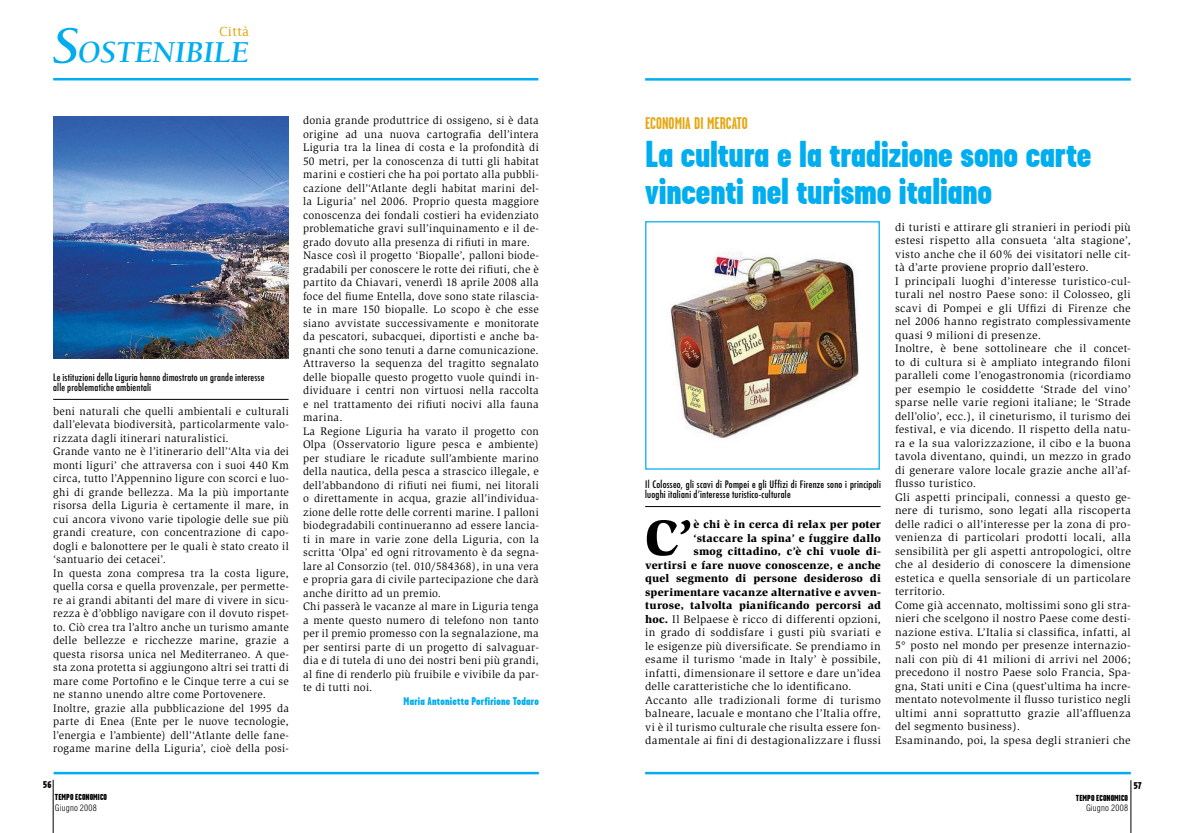
<style>
.page{position:relative;width:1184px;height:833px;background:#fff}
.page>*{position:absolute;margin:0;border:0;box-sizing:border-box;transform-origin:0 0}
.t1{font:900 51.5px "Slimbach";color:#000}
.t2{font:900 37.5px/37.5px "Garage Gothic";letter-spacing:-.005em;color:#00adef}
.t3{font:italic 700 31.25px "Berkeley";color:#00adef}
.t4{font:700 17px "Garage Gothic";color:#e5a712}
.t5{font:12.5px "David";color:#e5a712}
.t6{font:11.25px/13.5px "Slimbach";letter-spacing:.025em;color:#000}
.t7{font:900 11.25px "Slimbach";letter-spacing:.015em;color:#000}
.t8{font:900 11.25px "Garage Gothic";letter-spacing:.02em;color:#00adef}
.t9{font:condensed 10px/10.6px "Futura";letter-spacing:.025em;color:#000}
.t10{font:500 condensed 10px/10.6px "Futura";letter-spacing:.015em;color:#000}
.t11{font:900 9.88px "Garage Gothic";color:#000}
.t12{font:900 8.75px "Garage Gothic";letter-spacing:.01em;color:#000}
.t13{font:300 condensed 8.75px "Swiss 721 BT";letter-spacing:.02em;color:#000}
.s1{font-size:52.5px}
.s2{font-weight:900}
</style>
<div class="page">
<hr style="left:53px;top:78px;width:485px;height:2px;background:#00adef">
<hr style="left:54px;top:772px;width:485px;height:2px;background:#00adef">
<hr style="left:645px;top:78px;width:485px;height:3px;background:#00adef">
<hr style="left:645px;top:772px;width:485px;height:2px;background:#00adef">
<hr style="left:53px;top:780px;width:1px;height:53px;background:#000">
<hr style="left:1130px;top:780px;width:1px;height:53px;background:#000">
<hr style="left:53px;top:399px;width:235px;height:1px;background:#000">
<img style="left:53px;top:116px;width:236px;height:242px">
<img style="left:670px;top:252px;width:189px;height:187px">
<div style="left:645px;top:221px;width:234px;height:248px;border:1px solid #00adef"></div>
<hr style="left:645px;top:506px;width:235px;height:1px;background:#000">
<p class="t5" style="left:219px;top:23px;width:32px">Città</p>
<h3 class="t3" style="left:52px;top:36px;width:198px"><span class="s1">S</span>OSTENIBILE</h3>
<p class="t10" style="left:53px;top:372px;width:213px">Le istituzioni della Liguria hanno dimostrato un grande interesse alle problematiche ambientali</p>
<p class="t6" style="left:53px;top:404px;width:237px">beni naturali che quelli ambientali e culturali dall’elevata biodiversità, particolarmente valo&shy;rizzata dagli itinerari naturalistici.<br>Grande vanto ne è l’itinerario dell’‘Alta via dei monti liguri’ che attraversa con i suoi 440 Km circa, tutto l’Appennino ligure con scorci e luo&shy;ghi di grande bellezza. Ma la più importante risorsa della Liguria è certamente il mare, in cui ancora vivono varie tipologie delle sue più grandi creature, con concentrazione di capo&shy;dogli e balonottere per le quali è stato creato il ‘santuario dei cetacei’.<br>In questa zona compresa tra la costa ligure, quella corsa e quella provenzale, per permette&shy;re ai grandi abitanti del mare di vivere in sicu&shy;rezza è d’obbligo navigare con il dovuto rispet&shy;to. Ciò crea tra l’altro anche un turismo amante delle bellezze e ricchezze marine, grazie a questa risorsa unica nel Mediterraneo. A que&shy;sta zona protetta si aggiungono altri sei tratti di mare come Portofino e le Cinque terre a cui se ne stanno unendo altre come Portovenere.<br>Inoltre, grazie alla pubblicazione del 1995 da parte di Enea (Ente per le nuove tecnologie, l’energia e l’ambiente) dell’‘Atlante delle fane&shy;rogame marine della Liguria’, cioè della posi-</p>
<p class="t11" style="left:43px;top:779px;width:10px">56</p>
<p class="t12" style="left:55px;top:792px;width:54px">TEMPO ECONOMICO</p>
<p class="t13" style="left:55px;top:802px;width:44px">Giugno 2008</p>
<p class="t6" style="left:303px;top:114px;width:237px">donia grande produttrice di ossigeno, si è data origine ad una nuova cartografia dell’intera Liguria tra la linea di costa e la profondità di 50 metri, per la conoscenza di tutti gli habitat marini e costieri che ha poi portato alla pubbli&shy;cazione dell’‘Atlante degli habitat marini del&shy;la Liguria’ nel 2006. Proprio questa maggiore conoscenza dei fondali costieri ha evidenziato problematiche gravi sull’inquinamento e il de&shy;grado dovuto alla presenza di rifiuti in mare.<br>Nasce così il progetto ‘Biopalle’, palloni biode&shy;gradabili per conoscere le rotte dei rifiuti, che è partito da Chiavari, venerdì 18 aprile 2008 alla foce del fiume Entella, dove sono state rilascia&shy;te in mare 150 biopalle. Lo scopo è che esse siano avvistate successivamente e monitorate da pescatori, subacquei, diportisti e anche ba&shy;gnanti che sono tenuti a darne comunicazione.<br>Attraverso la sequenza del tragitto segnalato delle biopalle questo progetto vuole quindi in&shy;dividuare i centri non virtuosi nella raccolta e nel trattamento dei rifiuti nocivi alla fauna marina.<br>La Regione Liguria ha varato il progetto con Olpa (Osservatorio ligure pesca e ambiente) per studiare le ricadute sull’ambiente marino della nautica, della pesca a strascico illegale, e dell’abbandono di rifiuti nei fiumi, nei litorali o direttamente in acqua, grazie all’individua&shy;zione delle rotte delle correnti marine. I palloni biodegradabili continueranno ad essere lancia&shy;ti in mare in varie zone della Liguria, con la scritta ‘Olpa’ ed ogni ritrovamento è da segna&shy;lare al Consorzio (tel. 010/584368), in una vera e propria gara di civile partecipazione che darà anche diritto ad un premio.<br>Chi passerà le vacanze al mare in Liguria tenga a mente questo numero di telefono non tanto per il premio promesso con la segnalazione, ma per sentirsi parte di un progetto di salvaguar&shy;dia e di tutela di uno dei nostri beni più grandi, al fine di renderlo più fruibile e vivibile da par&shy;te di tutti noi.</p>
<p class="t8" style="left:403px;top:694px;width:137px">Maria Antonietta Porfirione Todaro</p>
<h3 class="t4" style="left:645px;top:115px;width:104px">ECONOMIA DI MERCATO</h3>
<h2 class="t2" style="left:645px;top:135px;width:448px">La cultura e la tradizione sono carte vincenti nel turismo italiano</h2>
<p class="t9" style="left:645px;top:478px;width:237px">Il Colosseo, gli scavi di Pompei e gli Uffizi di Firenze sono i principali luoghi italiani d’interesse turistico-culturale</p>
<h1 class="t1" style="left:645px;top:505px;width:49px">C’</h1>
<p class="t7" style="left:693px;top:517px;width:189px">è chi è in cerca di relax per poter</p>
<p class="t7" style="left:693px;top:531px;width:189px">‘staccare la spina’ e fuggire dallo</p>
<p class="t7" style="left:693px;top:544px;width:189px">smog cittadino, c’è chi vuole di-</p>
<p class="t7" style="left:645px;top:558px;width:237px">vertirsi e fare nuove conoscenze, e anche</p>
<p class="t7" style="left:645px;top:571px;width:237px">quel segmento di persone desideroso di</p>
<p class="t7" style="left:645px;top:585px;width:237px">sperimentare vacanze alternative e avven-</p>
<p class="t7" style="left:645px;top:598px;width:237px">turose, talvolta pianificando percorsi ad</p>
<p class="t6" style="left:645px;top:612px;width:237px"><span class="s2">hoc.</span> Il Belpaese è ricco di differenti opzioni,</p>
<p class="t6" style="left:645px;top:626px;width:237px">in grado di soddisfare i gusti più svariati e</p>
<p class="t6" style="left:645px;top:639px;width:237px">le esigenze più diversificate. Se prendiamo in</p>
<p class="t6" style="left:645px;top:653px;width:237px">esame il turismo ‘made in Italy’ è possibile,</p>
<p class="t6" style="left:645px;top:666px;width:237px">infatti, dimensionare il settore e dare un’idea</p>
<p class="t6" style="left:645px;top:680px;width:208px">delle caratteristiche che lo identificano.</p>
<p class="t6" style="left:645px;top:693px;width:237px">Accanto alle tradizionali forme di turismo</p>
<p class="t6" style="left:645px;top:707px;width:237px">balneare, lacuale e montano che l’Italia offre,</p>
<p class="t6" style="left:645px;top:720px;width:237px">vi è il turismo culturale che risulta essere fon-</p>
<p class="t6" style="left:645px;top:734px;width:237px">damentale ai fini di destagionalizzare i flussi</p>
<p class="t6" style="left:895px;top:220px;width:237px">di turisti e attirare gli stranieri in periodi più estesi rispetto alla consueta ‘alta stagione’, visto anche che il 60% dei visitatori nelle cit&shy;tà d’arte proviene proprio dall’estero.<br>I principali luoghi d’interesse turistico-cul&shy;turali nel nostro Paese sono: il Colosseo, gli scavi di Pompei e gli Uffizi di Firenze che nel 2006 hanno registrato complessivamente quasi 9 milioni di presenze.<br>Inoltre, è bene sottolineare che il concet&shy;to di cultura si è ampliato integrando filoni paralleli come l’enogastronomia (ricordiamo per esempio le cosiddette ‘Strade del vino’ sparse nelle varie regioni italiane; le ‘Strade dell’olio’, ecc.), il cineturismo, il turismo dei festival, e via dicendo. Il rispetto della natu&shy;ra e la sua valorizzazione, il cibo e la buona tavola diventano, quindi, un mezzo in grado di generare valore locale grazie anche all’af&shy;flusso turistico.<br>Gli aspetti principali, connessi a questo ge&shy;nere di turismo, sono legati alla riscoperta delle radici o all’interesse per la zona di pro&shy;venienza di particolari prodotti locali, alla sensibilità per gli aspetti antropologici, oltre che al desiderio di conoscere la dimensione estetica e quella sensoriale di un particolare territorio.<br>Come già accennato, moltissimi sono gli stra&shy;nieri che scelgono il nostro Paese come desti&shy;nazione estiva. L’Italia si classifica, infatti, al 5° posto nel mondo per presenze internazio&shy;nali con più di 41 milioni di arrivi nel 2006; precedono il nostro Paese solo Francia, Spa&shy;gna, Stati uniti e Cina (quest’ultima ha incre&shy;mentato notevolmente il flusso turistico negli ultimi anni soprattutto grazie all’affluenza del segmento business).<br>Esaminando, poi, la spesa degli stranieri che</p>
<p class="t11" style="left:1133px;top:780px;width:10px">57</p>
<p class="t12" style="left:1075px;top:793px;width:54px">TEMPO ECONOMICO</p>
<p class="t13" style="left:1086px;top:802px;width:44px">Giugno 2008</p>
</div>
